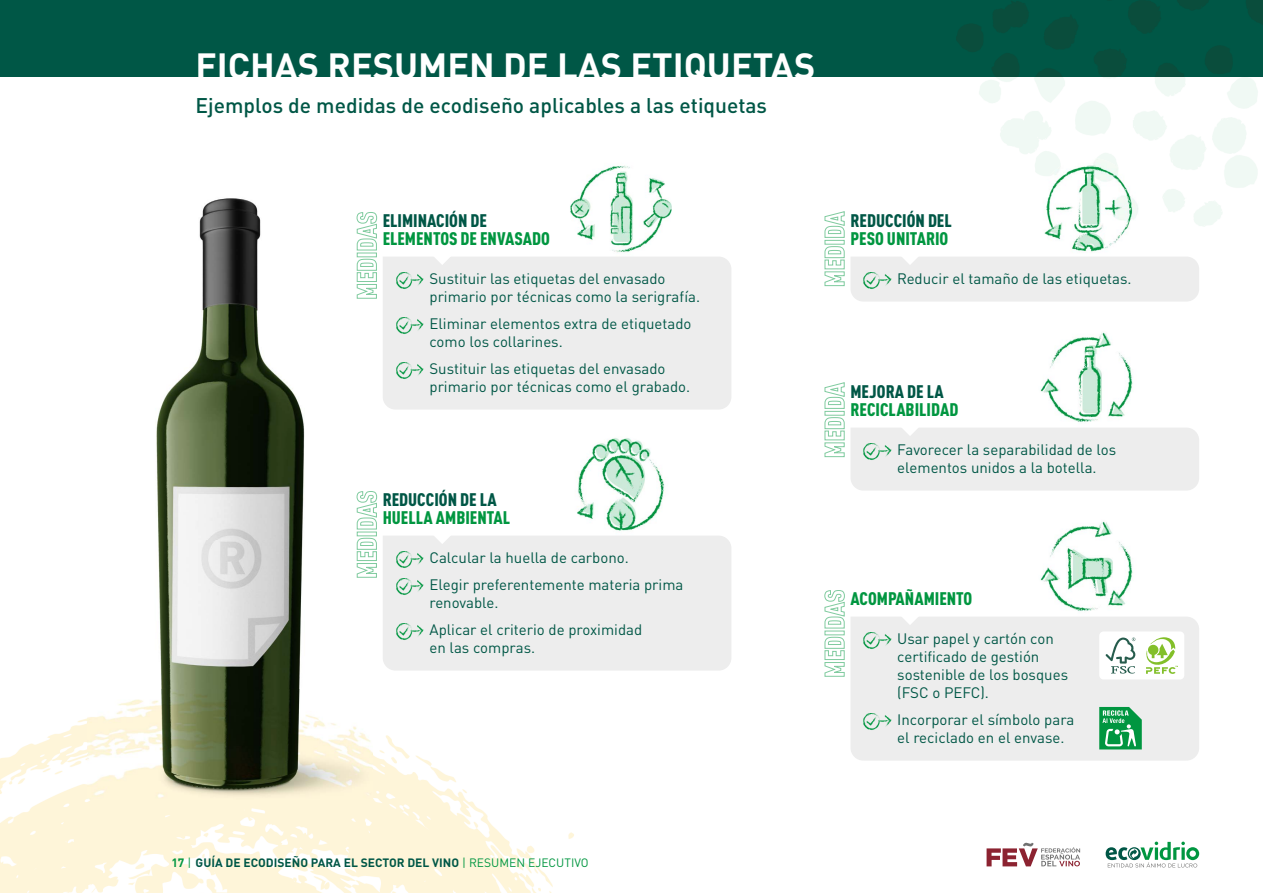
<style>
.page{position:relative;width:1263px;height:893px;background:#fff}
.page>*{position:absolute;margin:0;border:0;box-sizing:border-box;transform-origin:0 0}
.t1{font:700 36px "DIN Pro";color:#fff}
.t2{font:500 21px "DIN Pro";color:#005746}
.t3{font:900 condensed 18px "DIN Pro";color:#009640}
.t4{font:900 condensed 18px "DIN Pro";color:#005746}
.t5{font:15px/18px "DIN Pro";color:#005746}
.t6{font:700 12px "DIN Pro";color:#005746}
.s1{color:#009640}
.s2{font-weight:400;color:#009640}
</style>
<div class="page">
<img style="left:979px;top:77px;width:279px;height:152px">
<img style="left:0;top:718px;width:104px;height:175px">
<img style="left:366px;top:735px;width:208px;height:158px">
<img style="left:104px;top:799px;width:262px;height:94px">
<div style="left:0;top:0;width:1263px;height:77px;background:#005746"></div>
<svg style="left:1106px;top:842px;width:93px;height:25px"></svg>
<svg style="left:986px;top:842px;width:94px;height:24px"></svg>
<img style="left:578px;top:438px;width:42px;height:64px">
<img style="left:1044px;top:229px;width:83px;height:17px">
<img style="left:1037px;top:160px;width:36px;height:49px">
<img style="left:1040px;top:380px;width:93px;height:37px">
<img style="left:1047px;top:529px;width:26px;height:40px">
<img style="left:570px;top:165px;width:70px;height:88px">
<img style="left:87px;top:198px;width:285px;height:601px">
<svg style="left:824px;top:636px;width:21px;height:41px"></svg>
<div style="left:825px;top:631px;width:19px;height:4px;border:1px solid #80cb9f"></div>
<svg style="left:824px;top:590px;width:21px;height:39px"></svg>
<div style="left:851px;top:617px;width:348px;height:144px;background:#ededed"></div>
<img style="left:863px;top:632px;width:28px;height:17px">
<img style="left:863px;top:713px;width:28px;height:17px">
<svg style="left:356px;top:258px;width:21px;height:41px"></svg>
<div style="left:357px;top:253px;width:20px;height:4px;border:1px solid #80cb9f"></div>
<svg style="left:356px;top:212px;width:21px;height:39px"></svg>
<div style="left:383px;top:257px;width:348px;height:153px;background:#ededed"></div>
<img style="left:395px;top:272px;width:28px;height:17px">
<img style="left:395px;top:317px;width:28px;height:17px">
<img style="left:395px;top:362px;width:28px;height:17px">
<svg style="left:429px;top:257px;width:26px;height:8px"></svg>
<svg style="left:897px;top:617px;width:26px;height:8px"></svg>
<div style="left:825px;top:411px;width:19px;height:5px;border:1px solid #80cb9f"></div>
<svg style="left:824px;top:382px;width:21px;height:27px"></svg>
<svg style="left:824px;top:417px;width:375px;height:74px"></svg>
<div style="left:825px;top:240px;width:19px;height:5px;border:1px solid #80cb9f"></div>
<svg style="left:824px;top:211px;width:21px;height:27px"></svg>
<svg style="left:824px;top:246px;width:375px;height:56px"></svg>
<svg style="left:356px;top:537px;width:21px;height:41px"></svg>
<div style="left:357px;top:532px;width:20px;height:4px;border:1px solid #80cb9f"></div>
<svg style="left:356px;top:491px;width:21px;height:39px"></svg>
<div style="left:383px;top:536px;width:348px;height:135px;background:#ededed"></div>
<img style="left:395px;top:551px;width:28px;height:17px">
<img style="left:395px;top:578px;width:28px;height:17px">
<img style="left:395px;top:623px;width:28px;height:17px">
<svg style="left:429px;top:536px;width:26px;height:8px"></svg>
<svg style="left:1099px;top:707px;width:43px;height:42px;background:#3cae6d"></svg>
<div style="left:1099px;top:631px;width:85px;height:48px;background:#fff;border-radius:4px"></div>
<svg style="left:1105px;top:637px;width:30px;height:36px"></svg>
<svg style="left:1146px;top:637px;width:32px;height:37px"></svg>
<h1 class="t1" style="left:196px;top:38px;width:621px">FICHAS RESUMEN DE LAS ETIQUETAS</h1>
<h2 class="t2" style="left:196px;top:89px;width:573px">Ejemplos de medidas de ecodiseño aplicables a las etiquetas</h2>
<p class="t4" style="left:383px;top:206px;width:106px">ELIMINACIÓN DE</p>
<p class="t3" style="left:383px;top:224px;width:169px">ELEMENTOS DE ENVASADO</p>
<p class="t5" style="left:429px;top:268px;width:272px">Sustituir las etiquetas del envasado primario por técnicas como la serigrafía.</p>
<p class="t5" style="left:429px;top:313px;width:263px">Eliminar elementos extra de etiquetado como los collarines.</p>
<p class="t5" style="left:429px;top:358px;width:262px">Sustituir las etiquetas del envasado primario por técnicas como el grabado.</p>
<p class="t4" style="left:383px;top:485px;width:116px">REDUCCIÓN DE LA</p>
<p class="t3" style="left:383px;top:503px;width:129px">HUELLA AMBIENTAL</p>
<p class="t5" style="left:429px;top:543px;width:255px;line-height:27px">Calcular la huella de carbono.<br>Elegir preferentemente materia prima</p>
<p class="t5" style="left:429px;top:588px;width:214px;line-height:27px">renovable.<br>Aplicar el criterio de proximidad</p>
<p class="t5" style="left:429px;top:637px;width:107px">en las compras.</p>
<p class="t4" style="left:850px;top:206px;width:103px">REDUCCIÓN DEL</p>
<p class="t3" style="left:850px;top:224px;width:99px">PESO UNITARIO</p>
<p class="t5" style="left:897px;top:268px;width:236px">Reducir el tamaño de las etiquetas.</p>
<p class="t4" style="left:850px;top:377px;width:95px">MEJORA DE LA</p>
<p class="t3" style="left:850px;top:395px;width:109px">RECICLABILIDAD</p>
<p class="t5" style="left:897px;top:439px;width:220px">Favorecer la separabilidad de los elementos unidos a la botella.</p>
<p class="t3" style="left:850px;top:584px;width:123px">ACOMPAÑAMIENTO</p>
<p class="t5" style="left:897px;top:628px;width:172px">Usar papel y cartón con certificado de gestión sostenible de los bosques (FSC o PEFC).</p>
<p class="t5" style="left:897px;top:709px;width:179px">Incorporar el símbolo para el reciclado en el envase.</p>
<p class="t6" style="left:171px;top:854px;width:419px"><span class="s1">17</span> <span class="s2">|</span> GUÍA DE ECODISEÑO PARA EL SECTOR DEL VINO <span class="s2">| RESUMEN EJECUTIVO</span></p>
</div>
